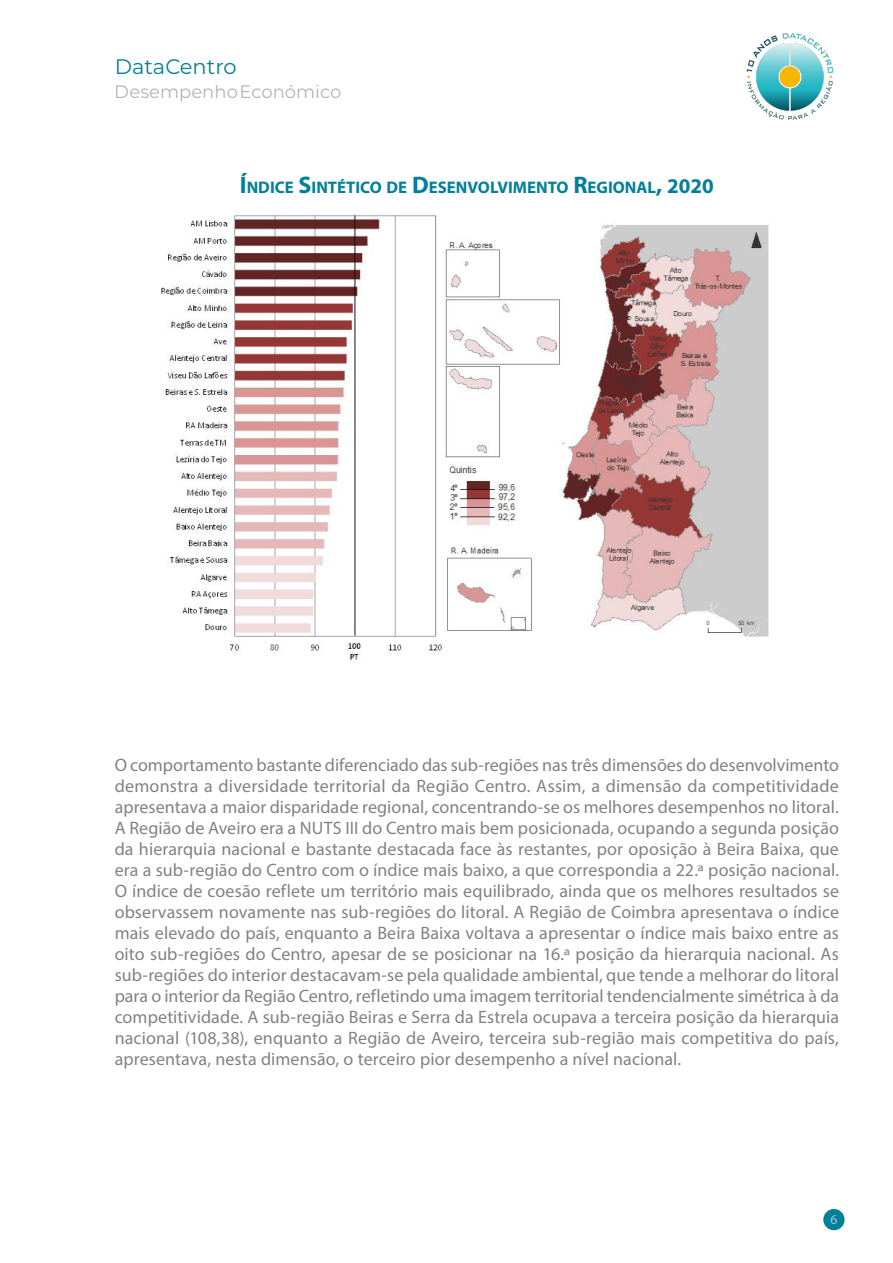
<style>
.page{position:relative;width:893px;height:1263px;background:#fff}
.page>*{position:absolute;margin:0;border:0;box-sizing:border-box;transform-origin:0 0}
.t1{font:21px "Montserrat";color:#037f99}
.A_-_texto_corrido{font:18px/21px "Myriad Pro";letter-spacing:.005em;color:#808285;text-align:justify}
.t2{font:18px "Montserrat";color:#808285}
.A_-_TITULO_entrada{font:700 16.8px "Myriad Pro";color:#037f99}
.t3{font:13.5px "Myriad Pro";color:#fff}
.s1{font-size:24px}
.s2{font-size:21px}
</style>
<div class="page">
<div style="left:827px;top:1213px;width:14px;height:13px;background:#037f99;border-radius:50%"></div>
<div style="left:823px;top:1209px;width:22px;height:21px;border:8px solid #037f99;border-radius:50%"></div>
<img style="left:746px;top:33px;width:88px;height:88px">
<img style="left:161px;top:214px;width:608px;height:446px">
<p class="t1" style="left:115px;top:52px;width:124px">DataCentro</p>
<p class="t2" style="left:115px;top:80px;width:228px">Desempenho Económico</p>
<p class="A_-_TITULO_entrada" style="left:240px;top:176px;width:475px"><span class="s1">Í</span>NDICE <span class="s1">S</span>INTÉTICO DE <span class="s1">D</span>ESENVOLVIMENTO <span class="s1">R</span>EGIONAL<span class="s1">,</span> <span class="s2">2020</span></p>
<p class="A_-_texto_corrido" style="left:115px;top:754px;width:726px">O comportamento bastante diferenciado das sub-regiões nas três dimensões do desenvolvimento demonstra a diversidade territorial da Região Centro. Assim, a dimensão da competitividade apresentava a maior disparidade regional, concentrando-se os melhores desempenhos no litoral.<br>A Região de Aveiro era a NUTS III do Centro mais bem posicionada, ocupando a segunda posição da hierarquia nacional e bastante destacada face às restantes, por oposição à Beira Baixa, que era a sub-região do Centro com o índice mais baixo, a que correspondia a 22.ª posição nacional.<br>O índice de coesão reflete um território mais equilibrado, ainda que os melhores resultados se observassem novamente nas sub-regiões do litoral. A Região de Coimbra apresentava o índice mais elevado do país, enquanto a Beira Baixa voltava a apresentar o índice mais baixo entre as oito sub-regiões do Centro, apesar de se posicionar na 16.ª posição da hierarquia nacional. As sub-regiões do interior destacavam-se pela qualidade ambiental, que tende a melhorar do litoral para o interior da Região Centro, refletindo uma imagem territorial tendencialmente simétrica à da competitividade. A sub-região Beiras e Serra da Estrela ocupava a terceira posição da hierarquia nacional (108,38), enquanto a Região de Aveiro, terceira sub-região mais competitiva do país, apresentava, nesta dimensão, o terceiro pior desempenho a nível nacional.</p>
<p class="t3" style="left:830px;top:1211px;width:8px">6</p>
</div>
